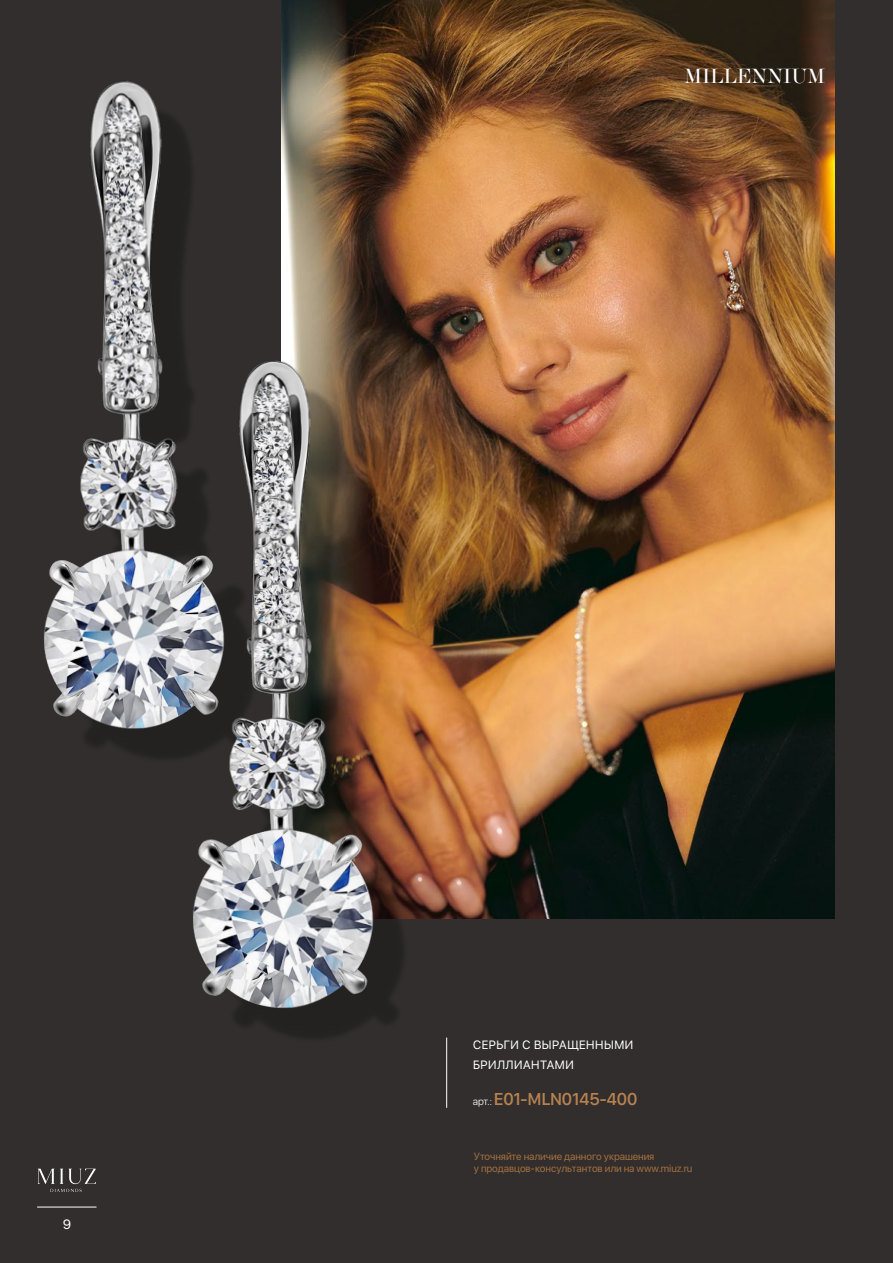
<style>
.page{position:relative;width:893px;height:1263px;background:#312e2d}
.page>*{position:absolute;margin:0;border:0;box-sizing:border-box;transform-origin:0 0}
.Paragraph_Style_1{font:21px "Baron MT Modern Cyr";color:#fff}
.t1{font:500 18px "SF Compact Display";letter-spacing:-.01em;color:#b68250}
.t2{font:13.5px "SF Pro Display";color:#fff}
.t3{font:12px/19.5px "SFUI Text";letter-spacing:-.01em;color:#fff}
.t4{font:10.5px/12.6px "SF Pro Display";letter-spacing:-.01em;color:#a46e3f}
.s1{font-family:"SF Pro Display";font-weight:300;font-size:10.5px;color:#fff}
</style>
<div class="page">
<hr style="left:37px;top:1207px;width:60px;height:1px;background:#fff">
<svg style="left:38px;top:1169px;width:58px;height:23px"></svg>
<img style="left:281px;top:0;width:553px;height:918px">
<img style="left:43px;top:81px;width:147px;height:674px">
<div style="left:219px;top:387px;width:190px;height:656px;background:#000;opacity:.25"></div>
<img style="left:157px;top:323px;width:247px;height:711px">
<hr style="left:446px;top:1037px;width:1px;height:71px;background:#fff">
<p class="t2" style="left:63px;top:1216px;width:10px">9</p>
<p class="Paragraph_Style_1" style="left:685px;top:65px;width:142px">MILLENNIUM</p>
<p class="t3" style="left:473px;top:1035px;width:162px">СЕРЬГИ C ВЫРАЩЕННЫМИ<br>БРИЛЛИАНТАМИ</p>
<p class="t1" style="left:473px;top:1088px;width:166px"><span class="s1">арт.:</span> E01-MLN0145-400</p>
<p class="t4" style="left:474px;top:1149px;width:220px">Уточняйте наличие данного уĸрашения<br>у продавцов-ĸонсультантов или на www.miuz.ru</p>
</div>
